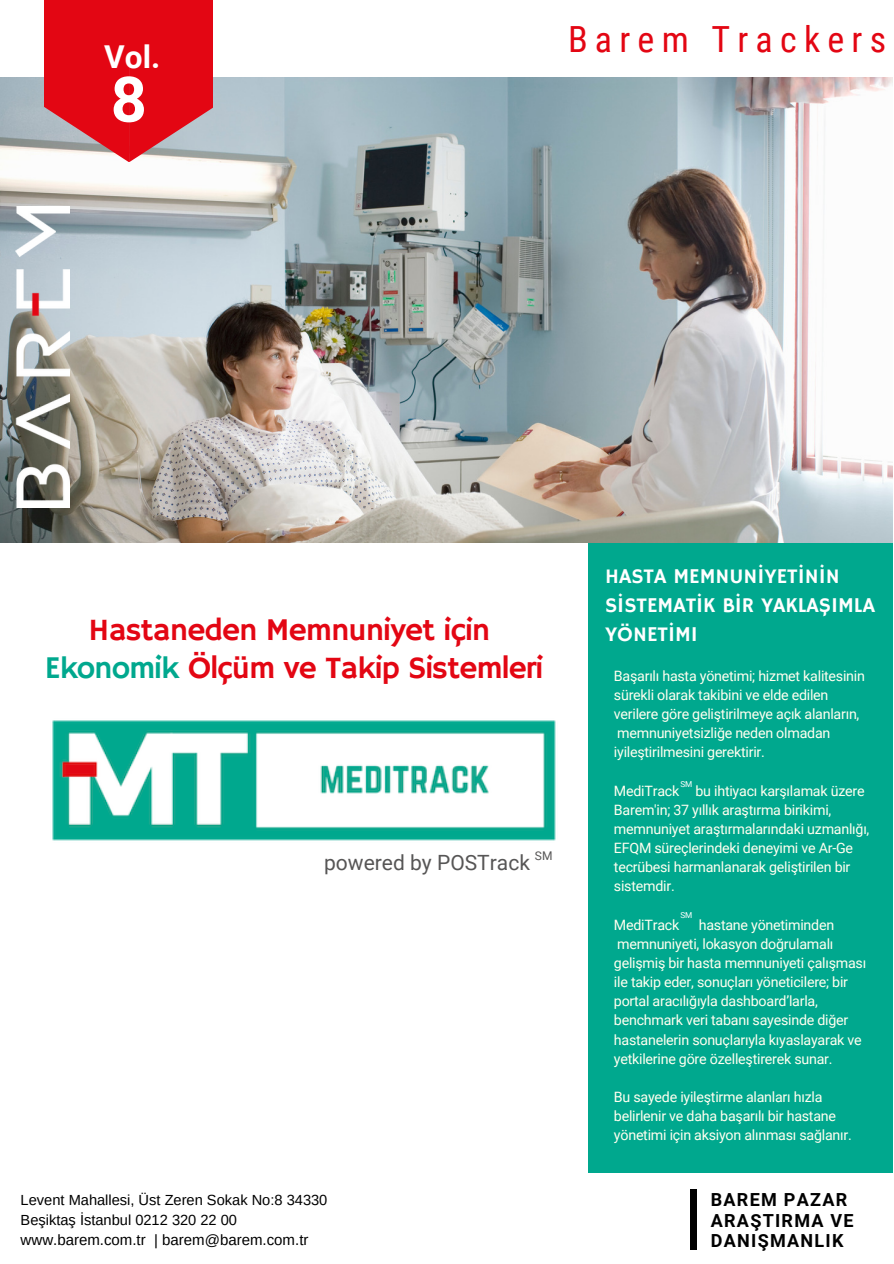
<style>
.page{position:relative;width:894px;height:1264px;background:#fff}
.page>*{position:absolute;margin:0;border:0;box-sizing:border-box;transform-origin:0 0}
.t1{font:700 72px "Roboto";color:#000}
.t2{font:700 63px "Roboto";color:#fff}
.t3{font:36px "Roboto Condensed";letter-spacing:.2em;color:#e30613}
.t4{font:31.5px/37.2px "Hammersmith One";letter-spacing:-.035em;color:#e30613;text-align:center}
.t5{font:700 31.5px "Roboto";color:#fff}
.t6{font:21px/29.2px "Hammersmith One";color:#fff}
.t7{font:21px "Roboto";color:#575656}
.t8{font:700 18px/20.5px "Roboto";letter-spacing:.07em;color:#000}
.t9{font:15px "Arimo";color:#000}
.t10{font:14.7px/20.2px "Arimo";color:#000}
.t11{font:14.25px/19.2px "Roboto";letter-spacing:-.015em;color:#fffff0}
.t12{font:8.25px "Roboto";color:#fff}
.s1{color:#00a88e}
</style>
<div class="page">
<div style="left:588px;top:542px;width:304px;height:630px;background:#00a88e"></div>
<img style="left:0;top:77px;width:892px;height:465px">
<img style="left:15px;top:207px;width:54px;height:300px">
<div style="left:45px;top:0;width:168px;height:65px;background:#e30613"></div>
<svg style="left:45px;top:65px;width:168px;height:97px;background:#d93c46"></svg>
<img style="left:52px;top:720px;width:504px;height:121px">
<h3 class="t5" style="left:104px;top:39px;width:58px">Vol.</h3>
<h2 class="t2" style="left:111px;top:63px;width:38px">8</h2>
<h3 class="t3" style="left:568px;top:19px;width:319px">Barem Trackers</h3>
<h3 class="t4" style="left:45px;top:613px;width:499px">Hastaneden Memnuniyet için<br><span class="s1">Ekonomik</span> Ölçüm ve Takip Sistemleri</h3>
<h3 class="t7" style="left:324px;top:850px;width:230px">powered by POSTrack <sup>SM</sup></h3>
<p class="t10" style="left:21px;top:1189px;width:308px">Levent Mahallesi, Üst Zeren Sokak No:8 34330<br>Beşiktaş İstanbul 0212 320 22 00</p>
<p class="t9" style="left:21px;top:1231px;width:289px">www.barem.com.tr | barem@barem.com.tr</p>
<h3 class="t6" style="left:605px;top:562px;width:271px">HASTA MEMNUNİYETİNİN<br>SİSTEMATİK BİR YAKLAŞIMLA<br>YÖNETİMI</h3>
<p class="t11" style="left:613px;top:666px;width:252px">Başarılı hasta yönetimi; hizmet kalitesinin sürekli olarak takibini ve elde edilen verilere göre geliştirilmeye açık alanların, memnuniyetsizliğe neden olmadan iyileştirilmesini gerektirir.</p>
<p class="t11" style="left:613px;top:781px;width:257px">MediTrack bu ihtiyacı karşılamak üzere Barem'in; 37 yıllık araştırma birikimi, memnuniyet araştırmalarındaki uzmanlığı, EFQM süreçlerindeki deneyimi ve Ar-Ge tecrübesi harmanlanarak geliştirilen bir sistemdir.</p>
<p class="t11" style="left:613px;top:915px;width:67px">MediTrack</p>
<p class="t12" style="left:680px;top:779px;width:14px">SM</p>
<p class="t12" style="left:680px;top:910px;width:14px">SM</p>
<p class="t11" style="left:613px;top:915px;width:254px;text-indent:85px">hastane yönetiminden memnuniyeti, lokasyon doğrulamalı gelişmiş bir hasta memnuniyeti çalışması ile takip eder, sonuçları yöneticilere; bir portal aracılığıyla dashboard’larla, benchmark veri tabanı sayesinde diğer hastanelerin sonuçlarıyla kıyaslayarak ve yetkilerine göre özelleştirerek sunar.</p>
<p class="t11" style="left:613px;top:1087px;width:239px">Bu sayede iyileştirme alanları hızla belirlenir ve daha başarılı bir hastane yönetimi için aksiyon alınması sağlanır.</p>
<h1 class="t1" style="left:684px;top:1173px;width:20px">|</h1>
<p class="t8" style="left:710px;top:1189px;width:144px">BAREM PAZAR<br>ARAŞTIRMA VE</p>
<p class="t8" style="left:710px;top:1230px;width:134px">DANIŞMANLIK</p>
</div>
